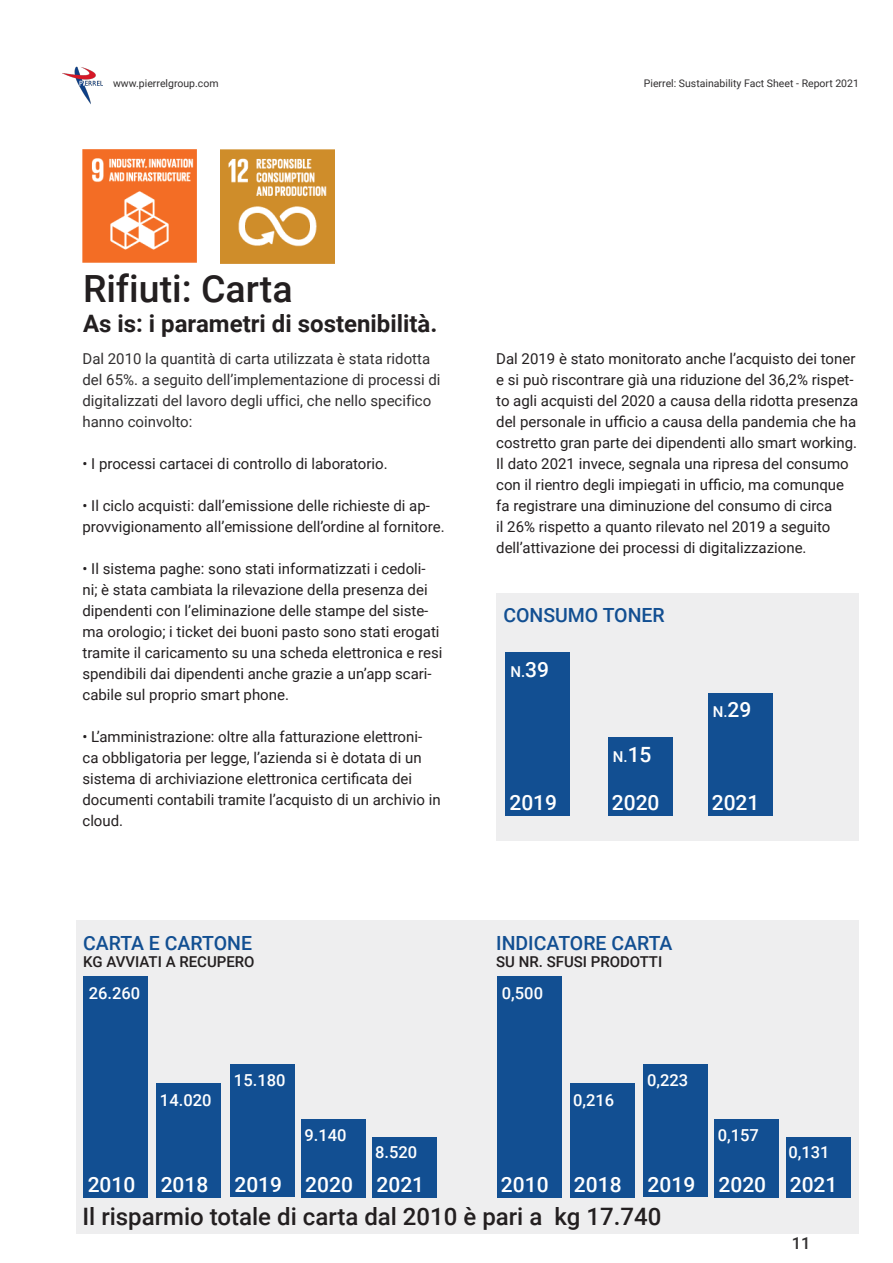
<style>
.page{position:relative;width:893px;height:1263px;background:#fff}
.page>*{position:absolute;margin:0;border:0;box-sizing:border-box;transform-origin:0 0}
.t1{font:500 37.5px "Roboto";color:#231f20}
.t2{font:500 24px "Roboto";color:#231f20}
.t3{font:700 24px "Roboto";color:#231f20}
.t4{font:500 21px "Roboto";color:#fff}
.t5{font:500 19.5px "Roboto";color:#124f92}
.t6{font:500 16.5px "Roboto";color:#fff}
.t7{font:500 16.5px "Roboto";color:#312f30}
.t8{font:15px/21px "Roboto";color:#231f20}
.t9{font:15px/21px "Roboto";color:#312f30}
.t10{font:500 15px "Roboto";color:#231f20}
.t11{font:500 15px "Roboto";color:#fff}
.t12{font:10.5px "Roboto";color:#312f30}
.s1{font-size:21px}
</style>
<div class="page">
<img style="left:62px;top:66px;width:40px;height:38px">
<div style="left:77px;top:920px;width:782px;height:313px;background:#eeeeef"></div>
<img style="left:82px;top:149px;width:115px;height:114px">
<img style="left:220px;top:149px;width:115px;height:114px">
<div style="left:84px;top:976px;width:64px;height:221px;background:#124f92"></div>
<div style="left:497px;top:976px;width:64px;height:221px;background:#124f92"></div>
<div style="left:157px;top:1083px;width:64px;height:114px;background:#124f92"></div>
<div style="left:570px;top:1083px;width:64px;height:114px;background:#124f92"></div>
<div style="left:230px;top:1064px;width:65px;height:133px;background:#124f92"></div>
<div style="left:644px;top:1064px;width:64px;height:133px;background:#124f92"></div>
<div style="left:301px;top:1119px;width:65px;height:78px;background:#124f92"></div>
<div style="left:714px;top:1119px;width:65px;height:78px;background:#124f92"></div>
<div style="left:373px;top:1137px;width:64px;height:60px;background:#124f92"></div>
<div style="left:786px;top:1137px;width:64px;height:60px;background:#124f92"></div>
<div style="left:496px;top:593px;width:362px;height:248px;background:#eeeeef"></div>
<div style="left:505px;top:652px;width:65px;height:163px;background:#124f92"></div>
<div style="left:608px;top:737px;width:64px;height:78px;background:#124f92"></div>
<div style="left:708px;top:693px;width:64px;height:122px;background:#124f92"></div>
<p class="t12" style="left:113px;top:76px;width:107px">www.pierrelgroup.com</p>
<p class="t12" style="left:644px;top:76px;width:217px">Pierrel: Sustainability Fact Sheet - Report 2021</p>
<h1 class="t1" style="left:83px;top:263px;width:211px">Rifiuti: Carta</h1>
<h2 class="t3" style="left:83px;top:307px;width:356px">As is: i parametri di sostenibilità.</h2>
<p class="t9" style="left:82px;top:347px;width:360px">Dal 2010 la quantità di carta utilizzata è stata ridotta del 65%. a seguito dell’implementazione di processi di digitalizzati del lavoro degli uffici, che nello specifico hanno coinvolto:</p>
<p class="t8" style="left:82px;top:452px;width:307px">• I processi cartacei di controllo di laboratorio.</p>
<p class="t8" style="left:82px;top:494px;width:364px">• Il ciclo acquisti: dall’emissione delle richieste di ap&shy;provvigionamento all’emissione dell’ordine al fornitore.</p>
<p class="t8" style="left:82px;top:557px;width:362px">• Il sistema paghe: sono stati informatizzati i cedoli&shy;ni; è stata cambiata la rilevazione della presenza dei dipendenti con l’eliminazione delle stampe del siste&shy;ma orologio; i ticket dei buoni pasto sono stati erogati tramite il caricamento su una scheda elettronica e resi spendibili dai dipendenti anche grazie a un’app scari&shy;cabile sul proprio smart phone.</p>
<p class="t8" style="left:82px;top:725px;width:360px">• L’amministrazione: oltre alla fatturazione elettroni&shy;ca obbligatoria per legge, l’azienda si è dotata di un sistema di archiviazione elettronica certificata dei documenti contabili tramite l’acquisto di un archivio in cloud.</p>
<h3 class="t5" style="left:83px;top:930px;width:171px">CARTA E CARTONE</h3>
<p class="t10" style="left:83px;top:951px;width:173px">KG AVVIATI A RECUPERO</p>
<p class="t8" style="left:496px;top:347px;width:364px">Dal 2019 è stato monitorato anche l’acquisto dei toner e si può riscontrare già una riduzione del 36,2% rispet&shy;to agli acquisti del 2020 a causa della ridotta presenza del personale in ufficio a causa della pandemia che ha costretto gran parte dei dipendenti allo smart working.<br>Il dato 2021 invece, segnala una ripresa del consumo con il rientro degli impiegati in ufficio, ma comunque fa registrare una diminuzione del consumo di circa<br>il 26% rispetto a quanto rilevato nel 2019 a seguito dell’attivazione dei processi di digitalizzazione.</p>
<h3 class="t5" style="left:503px;top:602px;width:163px">CONSUMO TONER</h3>
<p class="t11" style="left:510px;top:661px;width:40px">N.<span class="s1">39</span></p>
<p class="t11" style="left:613px;top:746px;width:40px">N.<span class="s1">15</span></p>
<p class="t11" style="left:713px;top:701px;width:40px">N.<span class="s1">29</span></p>
<h3 class="t4" style="left:509px;top:788px;width:49px">2019</h3>
<h3 class="t4" style="left:612px;top:788px;width:49px">2020</h3>
<h3 class="t4" style="left:712px;top:788px;width:49px">2021</h3>
<h3 class="t5" style="left:496px;top:930px;width:178px">INDICATORE CARTA</h3>
<p class="t10" style="left:496px;top:951px;width:167px">SU NR. SFUSI PRODOTTI</p>
<p class="t6" style="left:89px;top:982px;width:53px">26.260</p>
<p class="t6" style="left:502px;top:982px;width:43px">0,500</p>
<p class="t6" style="left:234px;top:1069px;width:53px">15.180</p>
<p class="t6" style="left:647px;top:1069px;width:43px">0,223</p>
<p class="t6" style="left:305px;top:1123px;width:44px">9.140</p>
<p class="t6" style="left:718px;top:1123px;width:43px">0,157</p>
<p class="t6" style="left:375px;top:1140px;width:44px">8.520</p>
<p class="t6" style="left:788px;top:1140px;width:43px">0,131</p>
<h3 class="t4" style="left:88px;top:1170px;width:338px">2010 2018 2019 2020 2021</h3>
<h3 class="t4" style="left:501px;top:1170px;width:338px">2010 2018 2019 2020 2021</h3>
<p class="t6" style="left:160px;top:1088px;width:53px">14.020</p>
<p class="t6" style="left:573px;top:1088px;width:43px">0,216</p>
<h2 class="t2" style="left:82px;top:1200px;width:580px">Il risparmio totale di carta dal 2010 è pari a kg 17.740</h2>
<p class="t7" style="left:792px;top:1231px;width:20px">11</p>
</div>
